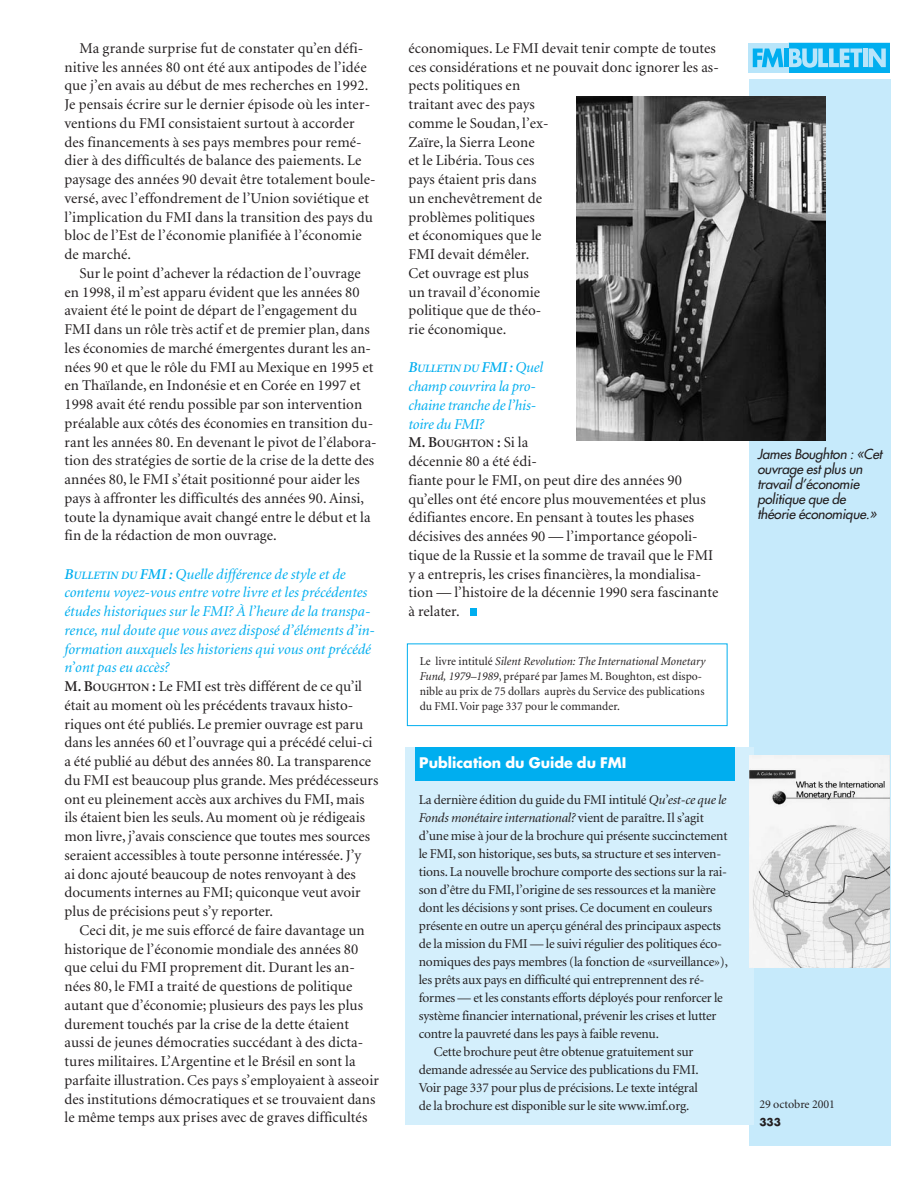
<style>
.page{position:relative;width:918px;height:1188px;background:#fff}
.page>*{position:absolute;margin:0;border:0;box-sizing:border-box;transform-origin:0 0}
.t1{font:15px/18.8px "Minion";letter-spacing:.005em;color:#231f20}
.t2{font:italic 15px/18.8px "Minion";letter-spacing:-.015em;color:#00aeef;text-align:justify}
.t3{font:700 14.25px "Futura";color:#fff}
.t4{font:13.5px "Minion";letter-spacing:-.015em;color:#231f20}
.t5{font:italic 13.5px/15px "Futura";letter-spacing:-.01em;color:#231f20}
.t6{font:italic 13.5px "Minion";letter-spacing:-.015em;color:#231f20}
.t7{font:12px/15px "Minion";letter-spacing:.005em;color:#231f20}
.t8{font:italic 600 11.25px "Minion";letter-spacing:-.02em;color:#00aeef}
.t9{font:600 11.25px "Minion";letter-spacing:.005em;color:#231f20}
.t10{font:700 10.5px "Futura";color:#231f20}
.s1{font-weight:600;font-style:italic;color:#00aeef}
.s2{font-weight:600;font-style:italic;font-size:11.25px;color:#00aeef}
.s3{font-style:italic;color:#00aeef}
.s4{font-weight:600}
.s5{font-weight:600;font-size:11.25px}
.s6{font-size:15px}
.s7{font-weight:400;font-size:15px}
.s8{font-style:italic}
.s9{font-style:normal}
</style>
<div class="page">
<div style="left:789px;top:43px;width:101px;height:29px;background:#00aeef"></div>
<svg style="left:789px;top:49px;width:73px;height:19px"></svg>
<div style="left:863px;top:49px;width:5px;height:18px;background:#b8e5fa"></div>
<svg style="left:869px;top:49px;width:17px;height:18px"></svg>
<div style="left:748px;top:43px;width:41px;height:29px;background:#b8e5fa"></div>
<svg style="left:753px;top:49px;width:30px;height:18px"></svg>
<div style="left:784px;top:49px;width:5px;height:18px;background:#00aeef"></div>
<div style="left:749px;top:79px;width:142px;height:1067px;background:#c6eafb"></div>
<div style="left:470px;top:608px;width:7px;height:8px;background:#00aeef"></div>
<img style="left:576px;top:97px;width:250px;height:344px">
<div style="left:407px;top:644px;width:321px;height:82px;border:1px solid #00aeef"></div>
<div style="left:405px;top:747px;width:348px;height:378px;background:#d4effc"></div>
<div style="left:415px;top:747px;width:320px;height:34px;background:#00aeef"></div>
<img style="left:750px;top:755px;width:140px;height:213px">
<p class="t1" style="left:64px;top:40px;width:313px;text-indent:15px">Ma grande surprise fut de constater qu’en défi&shy;nitive les années 80 ont été aux antipodes de l’idée que j’en avais au début de mes recherches en 1992.<br>Je pensais écrire sur le dernier épisode où les inter&shy;ventions du FMI consistaient surtout à accorder des financements à ses pays membres pour remé&shy;dier à des difficultés de balance des paiements. Le paysage des années 90 devait être totalement boule&shy;versé, avec l’effondrement de l’Union soviétique et l’implication du FMI dans la transition des pays du bloc de l’Est de l’économie planifiée à l’économie de marché.</p>
<p class="t1" style="left:64px;top:265px;width:314px;text-indent:15px">Sur le point d’achever la rédaction de l’ouvrage en 1998, il m’est apparu évident que les années 80 avaient été le point de départ de l’engagement du FMI dans un rôle très actif et de premier plan, dans les économies de marché émergentes durant les an&shy;nées 90 et que le rôle du FMI au Mexique en 1995 et en Thaïlande, en Indonésie et en Corée en 1997 et 1998 avait été rendu possible par son intervention préalable aux côtés des économies en transition du&shy;rant les années 80. En devenant le pivot de l’élabora&shy;tion des stratégies de sortie de la crise de la dette des années 80, le FMI s’était positionné pour aider les pays à affronter les difficultés des années 90. Ainsi, toute la dynamique avait changé entre le début et la fin de la rédaction de mon ouvrage.</p>
<p class="t1" style="left:64px;top:566px;width:315px"><span class="s1">B</span><span class="s2">ULLETIN DU</span> <span class="s1">FMI :</span> <span class="s3">Quelle différence de style et de contenu voyez-vous entre votre livre et les précédentes études historiques sur le FMI? À l’heure de la transpa&shy;rence, nul doute que vous avez disposé d’éléments d’in&shy;formation auxquels les historiens qui vous ont précédé n’ont pas eu accès?<br></span><span class="s4">M. B</span><span class="s5">OUGHTON</span> <span class="s4">:</span> Le FMI est très différent de ce qu’il était au moment où les précédents travaux histo&shy;riques ont été publiés. Le premier ouvrage est paru dans les années 60 et l’ouvrage qui a précédé celui-ci a été publié au début des années 80. La transparence du FMI est beaucoup plus grande. Mes prédécesseurs ont eu pleinement accès aux archives du FMI, mais ils étaient bien les seuls. Au moment où je rédigeais mon livre, j’avais conscience que toutes mes sources seraient accessibles à toute personne intéressée. J’y<br>ai donc ajouté beaucoup de notes renvoyant à des documents internes au FMI; quiconque veut avoir plus de précisions peut s’y reporter.</p>
<p class="t1" style="left:64px;top:922px;width:316px;text-indent:15px">Ceci dit, je me suis efforcé de faire davantage un historique de l’économie mondiale des années 80 que celui du FMI proprement dit. Durant les an&shy;nées 80, le FMI a traité de questions de politique autant que d’économie; plusieurs des pays les plus durement touchés par la crise de la dette étaient aussi de jeunes démocraties succédant à des dicta&shy;tures militaires. L’Argentine et le Brésil en sont la parfaite illustration. Ces pays s’employaient à asseoir des institutions démocratiques et se trouvaient dans le même temps aux prises avec de graves difficultés</p>
<p class="t1" style="left:409px;top:40px;width:312px">économiques. Le FMI devait tenir compte de toutes ces considérations et ne pouvait donc ignorer les as&shy;pects politiques en<br>traitant avec des pays<br>comme le Soudan, l’ex-<br>Zaïre, la Sierra Leone<br>et le Libéria. Tous ces<br>pays étaient pris dans<br>un enchevêtrement de<br>problèmes politiques<br>et économiques que le<br>FMI devait démêler.<br>Cet ouvrage est plus<br>un travail d’économie<br>politique que de théo-<br>rie économique.</p>
<p class="t8" style="left:409px;top:364px;width:136px"><span class="s6">B</span>ULLETIN DU <span class="s6">FMI :</span> <span class="s7">Quel</span></p>
<p class="t2" style="left:409px;top:378px;width:129px">champ couvrira la pro&shy;chaine tranche de l’his&shy;toire du FMI?</p>
<p class="t9" style="left:409px;top:439px;width:121px"><span class="s6">M. B</span>OUGHTON <span class="s6">:</span> <span class="s7">Si la</span></p>
<p class="t1" style="left:409px;top:453px;width:311px">décennie 80 a été édi-<br>fiante pour le FMI, on peut dire des années 90 qu’elles ont été encore plus mouvementées et plus édifiantes encore. En pensant à toutes les phases décisives des années 90 — l’importance géopoli&shy;tique de la Russie et la somme de travail que le FMI y a entrepris, les crises financières, la mondialisa&shy;tion — l’histoire de la décennie 1990 sera fascinante à relater.</p>
<p class="t5" style="left:757px;top:448px;width:126px">James Boughton : «Cet ouvrage est plus un travail d’économie politique que de théorie économique.»</p>
<p class="t7" style="left:420px;top:654px;width:287px">Le livre intitulé <span class="s8">Silent Revolution: The International Monetary Fund, 1979–1989</span>, préparé par James M. Boughton, est dispo&shy;nible au prix de 75 dollars auprès du Service des publications du FMI. Voir page 337 pour le commander.</p>
<p class="t3" style="left:419px;top:756px;width:209px">Publication du Guide du FMI</p>
<p class="t4" style="left:419px;top:795px;width:309px">La dernière édition du guide du FMI intitulé <span class="s8">Qu’est-ce que le</span></p>
<p class="t6" style="left:419px;top:813px;width:287px">Fonds monétaire international? <span class="s9">vient de paraître. Il s’agit</span></p>
<p class="t4" style="left:419px;top:831px;width:310px">d’une mise à jour de la brochure qui présente succinctement</p>
<p class="t4" style="left:419px;top:849px;width:304px">le FMI, son historique, ses buts, sa structure et ses interven-</p>
<p class="t4" style="left:419px;top:867px;width:310px">tions. La nouvelle brochure comporte des sections sur la rai-</p>
<p class="t4" style="left:419px;top:885px;width:299px">son d’être du FMI, l’origine de ses ressources et la manière</p>
<p class="t4" style="left:419px;top:903px;width:295px">dont les décisions y sont prises. Ce document en couleurs</p>
<p class="t4" style="left:419px;top:921px;width:304px">présente en outre un aperçu général des principaux aspects</p>
<p class="t4" style="left:419px;top:939px;width:305px">de la mission du FMI — le suivi régulier des politiques éco-</p>
<p class="t4" style="left:419px;top:957px;width:311px">nomiques des pays membres (la fonction de «surveillance»),</p>
<p class="t4" style="left:419px;top:975px;width:287px">les prêts aux pays en difficulté qui entreprennent des ré-</p>
<p class="t4" style="left:419px;top:993px;width:306px">formes — et les constants efforts déployés pour renforcer le</p>
<p class="t4" style="left:419px;top:1011px;width:299px">système financier international, prévenir les crises et lutter</p>
<p class="t4" style="left:419px;top:1029px;width:242px">contre la pauvreté dans les pays à faible revenu.</p>
<p class="t4" style="left:434px;top:1047px;width:261px">Cette brochure peut être obtenue gratuitement sur</p>
<p class="t4" style="left:419px;top:1065px;width:281px">demande adressée au Service des publications du FMI.</p>
<p class="t4" style="left:419px;top:1083px;width:281px">Voir page 337 pour plus de précisions. Le texte intégral</p>
<p class="t4" style="left:419px;top:1101px;width:272px">de la brochure est disponible sur le site www.imf.org.</p>
<p class="t7" style="left:759px;top:1098px;width:77px">29 octobre 2001</p>
<p class="t10" style="left:759px;top:1117px;width:23px">333</p>
</div>
